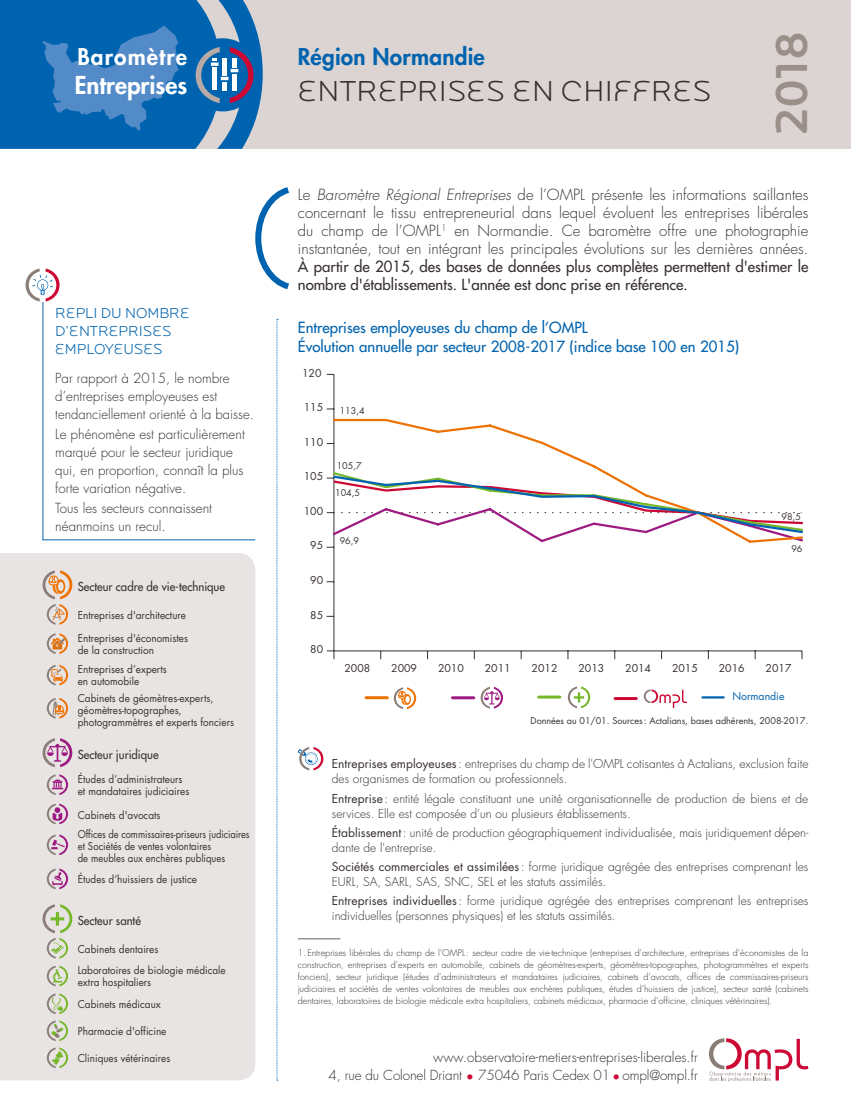
<style>
.page{position:relative;width:851px;height:1106px;background:#fff}
.page>*{position:absolute;margin:0;border:0;box-sizing:border-box;transform-origin:0 0}
.t1{font:500 46.5px "Locator Display";color:#8b7e79}
.t2{font:300 30px "Locator Display";letter-spacing:.01em;color:#37302f}
.t3{font:800 24px "Futura Std";color:#fff}
.t4{font:800 22.5px "Futura Std";letter-spacing:.01em;color:#0063af}
.t5{font:800 22.5px "Futura Std";letter-spacing:.05em;color:#fff}
.t6{font:300 15px/18px "Futura Std";color:#37302f;text-align:justify}
.t7{font:500 15px/18px "Futura Std";color:#37302f}
.t8{font:500 15px/19.5px "Futura Std";color:#0063af}
.t9{font:300 15px/18px "Locator Display";color:#0063af}
.t10{font:300 13.5px/18px "Futura Std";color:#37302f}
.t11{font:300 12px/15px "Futura Std";color:#37302f}
.t12{font:500 12px "Futura Std";color:#37302f;scale:.95 1}
.t13{font:10.5px/22.5px "Futura Std";color:#37302f;scale:.95 1}
.t14{font:10.5px "Futura Std";color:#37302f}
.t15{font:10.5px/12px "Futura Std";color:#37302f;scale:.91 1}
.t16{font:10.5px "Futura Std";color:#0063af}
.t17{font:300 9px/12px "Futura Std";color:#37302f;text-align:justify}
.t18{font:9px "Futura Std";color:#37302f}
.s1{font-style:italic}
.s2{font-weight:400}
.s3{color:#cc0935}
</style>
<div class="page">
<div style="left:0;top:0;width:850px;height:149px;background:#dbd4d2"></div>
<svg style="left:276px;top:319px;width:2px;height:761px;background:#c4daec"></svg>
<svg style="left:709px;top:1038px;width:99px;height:43px"></svg>
<hr style="left:298px;top:938px;width:42px;height:1px;background:#6b5f5d">
<div style="left:0;top:553px;width:255px;height:527px;background:#e9e4e4"></div>
<svg style="left:43px;top:570px;width:29px;height:54px;background:#dfc2ac"></svg>
<svg style="left:47px;top:633px;width:21px;height:21px"></svg>
<svg style="left:47px;top:665px;width:21px;height:20px"></svg>
<svg style="left:47px;top:698px;width:21px;height:20px"></svg>
<svg style="left:43px;top:738px;width:29px;height:29px"></svg>
<svg style="left:47px;top:774px;width:21px;height:21px"></svg>
<svg style="left:47px;top:803px;width:21px;height:21px"></svg>
<svg style="left:47px;top:834px;width:21px;height:21px"></svg>
<svg style="left:47px;top:868px;width:21px;height:21px"></svg>
<svg style="left:43px;top:904px;width:29px;height:54px;background:#ccd2ba"></svg>
<svg style="left:47px;top:965px;width:21px;height:21px"></svg>
<svg style="left:47px;top:993px;width:21px;height:21px"></svg>
<svg style="left:47px;top:1020px;width:21px;height:21px"></svg>
<svg style="left:47px;top:1047px;width:21px;height:21px"></svg>
<svg style="left:42px;top:301px;width:214px;height:239px"></svg>
<svg style="left:26px;top:268px;width:34px;height:33px"></svg>
<svg style="left:643px;top:689px;width:44px;height:19px"></svg>
<hr style="left:615px;top:697px;width:21px;height:3px;background:#cc0935">
<hr style="left:702px;top:696px;width:21px;height:2px;background:#0063af">
<hr style="left:452px;top:696px;width:21px;height:3px;background:#9e1981">
<svg style="left:480px;top:687px;width:23px;height:21px"></svg>
<hr style="left:538px;top:695px;width:22px;height:3px;background:#76b82a">
<svg style="left:567px;top:686px;width:23px;height:22px"></svg>
<hr style="left:366px;top:696px;width:21px;height:3px;background:#ee7203">
<svg style="left:394px;top:687px;width:22px;height:22px"></svg>
<hr style="left:334px;top:650px;width:467px;height:1px;background:#37302f">
<hr style="left:333px;top:374px;width:1px;height:277px;background:#37302f">
<svg style="left:327px;top:650px;width:7px;height:9px"></svg>
<svg style="left:331px;top:417px;width:272px;height:53px"></svg>
<svg style="left:326px;top:470px;width:477px;height:78px"></svg>
<svg style="left:298px;top:747px;width:25px;height:23px"></svg>
<svg style="left:0;top:0;width:263px;height:149px;background:#2674b5"></svg>
<svg style="left:255px;top:187px;width:34px;height:103px"></svg>
<h3 class="t5" style="left:77px;top:43px;width:111px">Baromètre</h3>
<h3 class="t3" style="left:75px;top:70px;width:114px">Entreprises</h3>
<p class="t9" style="left:55px;top:304px;width:136px">REPLI DU NOMBRE<br>D’ENTREPRISES<br>EMPLOYEUSES</p>
<p class="t10" style="left:55px;top:369px;width:200px">Par rapport à 2015, le nombre d’entreprises employeuses est tendanciellement orienté à la baisse.</p>
<p class="t10" style="left:55px;top:425px;width:191px">Le phénomène est particulièrement marqué pour le secteur juridique qui, en proportion, connaît la plus forte variation négative.</p>
<p class="t10" style="left:55px;top:499px;width:158px">Tous les secteurs connaissent néanmoins un recul.</p>
<p class="t12" style="left:78px;top:579px;width:156px">Secteur cadre de vie-technique</p>
<p class="t13" style="left:78px;top:604px;width:118px">Entreprises d'architecture<br>Entreprises d'économistes</p>
<p class="t13" style="left:78px;top:640px;width:95px;line-height:19.5px">de la construction<br>Entreprises d’experts</p>
<p class="t13" style="left:78px;top:673px;width:144px;line-height:16.5px">en automobile<br>Cabinets de géomètres-experts,</p>
<p class="t13" style="left:78px;top:704px;width:166px;line-height:12px">géomètres-topographes, photogrammètres et experts fonciers</p>
<p class="t12" style="left:78px;top:746px;width:86px">Secteur juridique</p>
<p class="t13" style="left:78px;top:772px;width:119px;line-height:12px">Études d’administrateurs et mandataires judiciaires</p>
<p class="t13" style="left:78px;top:805px;width:182px;line-height:19.5px">Cabinets d'avocats<br>Offices de commissaires-priseurs judiciaires</p>
<p class="t15" style="left:78px;top:840px;width:163px">et Sociétés de ventes volontaires<br>de meubles aux enchères publiques</p>
<p class="t13" style="left:78px;top:868px;width:127px">Études d’huissiers de justice</p>
<p class="t12" style="left:78px;top:912px;width:68px">Secteur santé</p>
<p class="t13" style="left:78px;top:938px;width:157px;line-height:21px">Cabinets dentaires<br>Laboratoires de biologie médicale</p>
<p class="t13" style="left:78px;top:971px;width:89px">extra hospitaliers<br>Cabinets médicaux</p>
<p class="t13" style="left:78px;top:1020px;width:95px">Pharmacie d'officine</p>
<p class="t13" style="left:78px;top:1047px;width:99px">Cliniques vétérinaires</p>
<h3 class="t4" style="left:298px;top:43px;width:188px">Région Normandie</h3>
<h2 class="t2" style="left:298px;top:73px;width:415px">ENTREPRISES EN CHIFFRES</h2>
<h1 class="t1" style="left:765px;top:136px;width:107px;rotate:-90deg">2018</h1>
<p class="t6" style="left:298px;top:185px;width:512px">Le <span class="s1">Baromètre Régional Entreprises</span> de l’OMPL présente les informations saillantes concernant le tissu entrepreneurial dans lequel évoluent les entreprises libérales du champ de l’OMPL<sup>1</sup> en Normandie. Ce baromètre offre une photographie instantanée, tout en intégrant les principales évolutions sur les dernières années.</p>
<p class="t7" style="left:298px;top:257px;width:512px">À partir de 2015, des bases de données plus complètes permettent d'estimer le nombre d'établissements. L'année est donc prise en référence.</p>
<p class="t8" style="left:298px;top:318px;width:442px">Entreprises employeuses du champ de l’OMPL<br>Évolution annuelle par secteur 2008-2017 (indice base 100 en 2015)</p>
<p class="t14" style="left:302px;top:366px;width:21px">120</p>
<p class="t14" style="left:304px;top:401px;width:21px">115</p>
<p class="t14" style="left:304px;top:435px;width:21px">110</p>
<p class="t14" style="left:304px;top:470px;width:21px">105</p>
<p class="t14" style="left:304px;top:504px;width:21px">100</p>
<p class="t14" style="left:310px;top:539px;width:14px">95</p>
<p class="t14" style="left:310px;top:573px;width:14px">90</p>
<p class="t14" style="left:310px;top:608px;width:14px">85</p>
<p class="t18" style="left:339px;top:405px;width:26px">113,4</p>
<p class="t18" style="left:336px;top:460px;width:26px">105,7</p>
<p class="t18" style="left:335px;top:487px;width:26px">104,5</p>
<p class="t18" style="left:339px;top:535px;width:21px">96,9</p>
<p class="t18" style="left:781px;top:511px;width:21px">98,5</p>
<p class="t18" style="left:791px;top:543px;width:13px">96</p>
<p class="t14" style="left:310px;top:642px;width:14px">80</p>
<p class="t14" style="left:344px;top:661px;width:27px">2008</p>
<p class="t14" style="left:391px;top:661px;width:27px">2009</p>
<p class="t14" style="left:438px;top:661px;width:27px">2010</p>
<p class="t14" style="left:484px;top:661px;width:27px">2011</p>
<p class="t14" style="left:531px;top:661px;width:27px">2012</p>
<p class="t14" style="left:578px;top:661px;width:27px">2013</p>
<p class="t14" style="left:625px;top:661px;width:27px">2014</p>
<p class="t14" style="left:672px;top:661px;width:27px">2015</p>
<p class="t14" style="left:718px;top:661px;width:27px">2016</p>
<p class="t14" style="left:765px;top:661px;width:27px">2017</p>
<p class="t16" style="left:732px;top:689px;width:54px">Normandie</p>
<p class="t18" style="left:530px;top:714px;width:279px">Données au 01/01. Sources: Actalians, bases adhérents, 2008-2017.</p>
<p class="t11" style="left:332px;top:756px;width:478px"><span class="s2">Entreprises employeuses</span>: entreprises du champ de l'OMPL cotisantes à Actalians, exclusion faite des organismes de formation ou professionnels.</p>
<p class="t11" style="left:332px;top:791px;width:478px"><span class="s2">Entreprise</span>: entité légale constituant une unité organisationnelle de production de biens et de services. Elle est composée d’un ou plusieurs établissements.</p>
<p class="t11" style="left:332px;top:825px;width:478px"><span class="s2">Établissement</span>: unité de production géographiquement individualisée, mais juridiquement dépen&shy;dante de l'entreprise.</p>
<p class="t11" style="left:332px;top:859px;width:478px"><span class="s2">Sociétés commerciales et assimilées</span>: forme juridique agrégée des entreprises comprenant les<br>EURL, SA, SARL, SAS, SNC, SEL et les statuts assimilés.</p>
<p class="t11" style="left:332px;top:893px;width:478px"><span class="s2">Entreprises individuelles</span>: forme juridique agrégée des entreprises comprenant les entreprises individuelles (personnes physiques) et les statuts assimilés.</p>
<p class="t17" style="left:298px;top:947px;width:512px">1.Entreprises libérales du champ de l’OMPL: secteur cadre de vie-technique (entreprises d’architecture, entreprises d’économistes de la construction, entreprises d’experts en automobile, cabinets de géomètres-experts, géomètres-topographes, photogrammètres et experts fonciers), secteur juridique (études d’administrateurs et mandataires judiciaires, cabinets d’avocats, offices de commissaires-priseurs judiciaires et sociétés de ventes volontaires de meubles aux enchères publiques, études d’huissiers de justice), secteur santé (cabinets dentaires, laboratoires de biologie médicale extra hospitaliers, cabinets médicaux, pharmacie d’officine, cliniques vétérinaires).</p>
<p class="t10" style="left:328px;top:1048px;width:371px;text-align:right">www.observatoire-metiers-entreprises-liberales.fr<br>4, rue du Colonel Driant <span class="s3">•</span> 75046 Paris Cedex 01 <span class="s3">•</span> ompl@ompl.fr</p>
</div>
